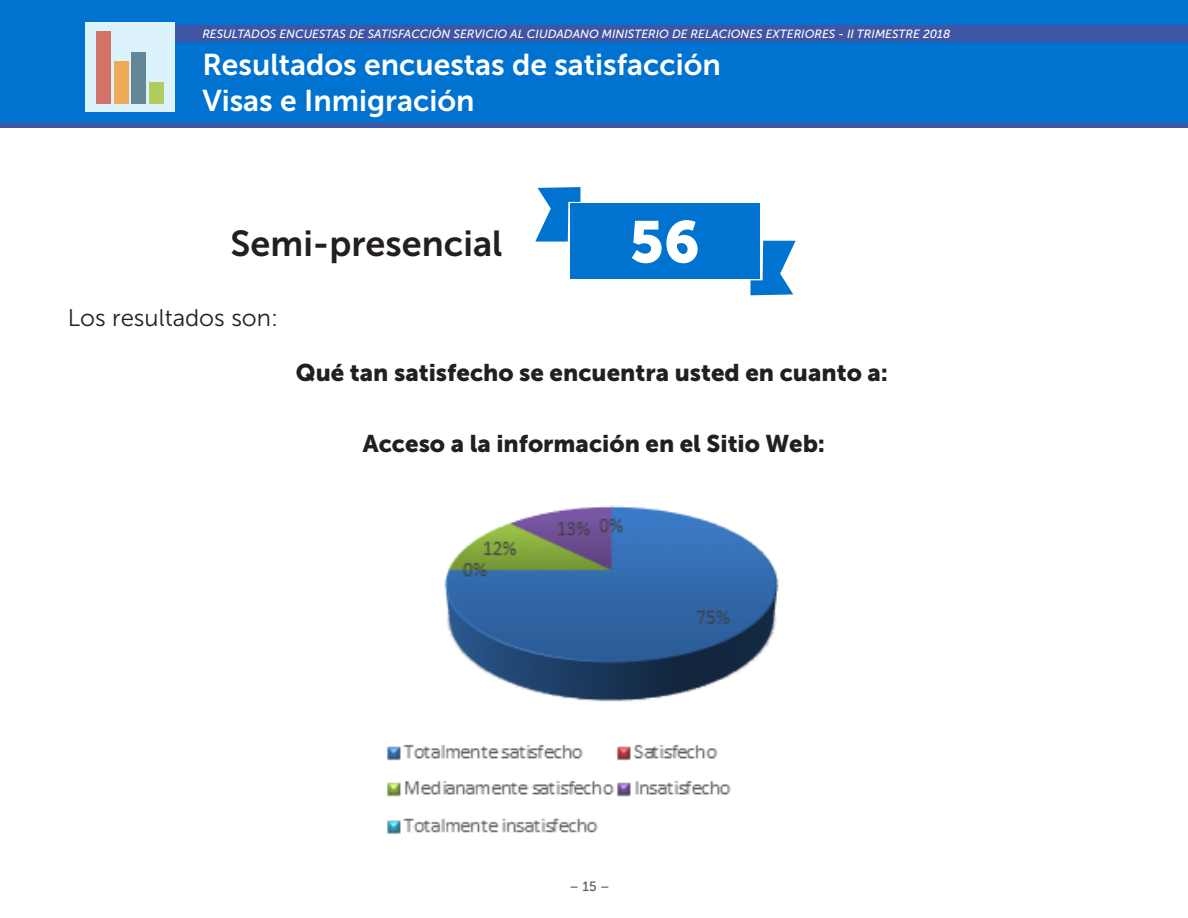
<style>
.page{position:relative;width:1188px;height:918px;background:#fff}
.page>*{position:absolute;margin:0;border:0;box-sizing:border-box;transform-origin:0 0}
.Texto_general{font:58.5px "Museo Sans 900";color:#fff}
.t1{font:36px "Museo Sans 700";color:#231f20}
.t2{font:30px "Museo Sans 700";color:#fff}
.t3{font:24px "Museo Sans 900";color:#231f20}
.t4{font:24px "Museo Sans 300";color:#231f20}
.t5{font:13.5px "Museo Sans 500";color:#57585a}
.t6{font:italic 11.85px "Museo Sans 500";color:#fff}
</style>
<div class="page">
<div style="left:0;top:0;width:1188px;height:123px;background:#0072cf"></div>
<div style="left:93px;top:25px;width:1095px;height:16px;background:#4055a4"></div>
<div style="left:0;top:123px;width:1188px;height:5px;background:#4055a4"></div>
<div style="left:85px;top:22px;width:90px;height:89px;background:#dcf2fc"></div>
<div style="left:96px;top:32px;width:15px;height:72px;background:#d17369"></div>
<div style="left:114px;top:61px;width:15px;height:43px;background:#ebab57"></div>
<div style="left:131px;top:52px;width:15px;height:52px;background:#638796"></div>
<div style="left:149px;top:83px;width:15px;height:21px;background:#b0cc5e"></div>
<div style="left:570px;top:204px;width:190px;height:75px;background:#0072cf"></div>
<svg style="left:535px;top:187px;width:45px;height:55px"></svg>
<svg style="left:750px;top:241px;width:46px;height:54px"></svg>
<img style="left:387px;top:505px;width:392px;height:329px">
<p class="t6" style="left:202px;top:27px;width:749px">RESULTADOS ENCUESTAS DE SATISFACCIÓN SERVICIO AL CIUDADANO MINISTERIO DE RELACIONES EXTERIORES - II TRIMESTRE 2018</p>
<p class="t2" style="left:202px;top:48px;width:520px">Resultados encuestas de satisfacción</p>
<p class="t2" style="left:202px;top:84px;width:274px">Visas e Inmigración</p>
<p class="t1" style="left:231px;top:223px;width:273px">Semi-presencial</p>
<p class="Texto_general" style="left:630px;top:209px;width:72px">56</p>
<p class="t4" style="left:68px;top:305px;width:212px">Los resultados son:</p>
<p class="t3" style="left:296px;top:359px;width:594px">Qué tan satisfecho se encuentra usted en cuanto a:</p>
<p class="t3" style="left:363px;top:430px;width:464px">Acceso a la información en el Sitio Web:</p>
<p class="t5" style="left:569px;top:879px;width:42px">– 15 –</p>
</div>
